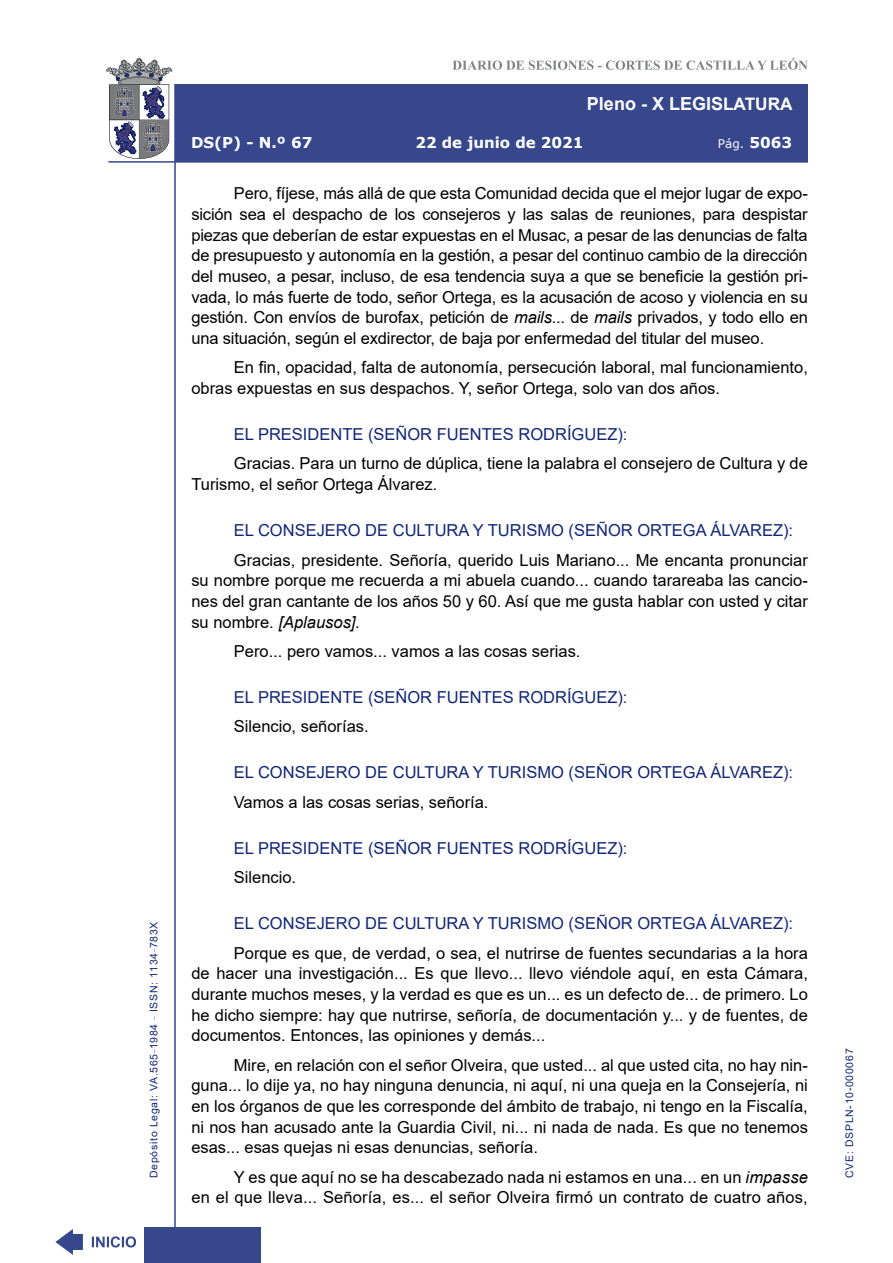
<style>
.page{position:relative;width:893px;height:1263px;background:#fff}
.page>*{position:absolute;margin:0;border:0;box-sizing:border-box;transform-origin:0 0}
.t1{font:700 18px "Arial";color:#fff}
.t2{font:16.5px/20.7px "Arial";color:#000;text-align:justify}
.Orador{font:16.5px "Arial";color:#122678}
.t3{font:700 15px "Verdana";color:#fff}
.t4{font:12px "Verdana";color:#fff}
.t5{font:10.5px "Arial";letter-spacing:.065em;color:#122678}
.s1{font-size:17.25px}
.s2{font-weight:700;font-size:15px}
.s3{font-style:italic}
</style>
<div class="page">
<svg style="left:452px;top:58px;width:356px;height:12px"></svg>
<hr style="left:174px;top:84px;width:2px;height:1179px;background:#36478c">
<div style="left:144px;top:1227px;width:117px;height:36px;background:#36478c"></div>
<div style="left:175px;top:84px;width:633px;height:78px;background:#36478c"></div>
<hr style="left:108px;top:161px;width:700px;height:2px;background:#36478c">
<svg style="left:92px;top:1236px;width:44px;height:11px"></svg>
<svg style="left:55px;top:1229px;width:28px;height:26px"></svg>
<svg style="left:106px;top:58px;width:66px;height:101px"></svg>
<p class="t5" style="left:146px;top:1178px;width:258px;rotate:-90deg">Depósito Legal: VA.565<sup>_</sup>1984 <sup>_</sup> ISSN: 1134<sup>_</sup>783X</p>
<p class="t1" style="left:587px;top:91px;width:207px">Pleno - X LEGIS<span class="s1">LATURA</span></p>
<p class="t3" style="left:191px;top:132px;width:123px">DS(P) - N.º 67</p>
<p class="t3" style="left:415px;top:132px;width:170px">22 de junio de 2021</p>
<p class="t4" style="left:718px;top:135px;width:76px">Pág. <span class="s2">5063</span></p>
<p class="t2" style="left:191px;top:183px;width:618px;text-indent:43px">Pero, fíjese, más allá de que esta Comunidad decida que el mejor lugar de expo&shy;sición sea el despacho de los consejeros y las salas de reuniones, para despistar piezas que deberían de estar expuestas en el Musac, a pesar de las denuncias de falta de presupuesto y autonomía en la gestión, a pesar del continuo cambio de la dirección del museo, a pesar, incluso, de esa tendencia suya a que se beneficie la gestión pri&shy;vada, lo más fuerte de todo, señor Ortega, es la acusación de acoso y violencia en su gestión. Con envíos de burofax, petición de <span class="s3">mails</span>... de <span class="s3">mails</span> privados, y todo ello en una situación, según el exdirector, de baja por enfermedad del titular del museo.</p>
<p class="t2" style="left:191px;top:357px;width:618px;text-indent:43px">En fin, opacidad, falta de autonomía, persecución laboral, mal funcionamiento, obras expuestas en sus despachos. Y, señor Ortega, solo van dos años.</p>
<p class="Orador" style="left:234px;top:423px;width:395px">EL PRESIDENTE (SEÑOR FUENTES RODRÍGUEZ):</p>
<p class="t2" style="left:191px;top:453px;width:618px;text-indent:43px">Gracias. Para un turno de dúplica, tiene la palabra el consejero de Cultura y de<br>Turismo, el señor Ortega Álvarez.</p>
<p class="Orador" style="left:234px;top:519px;width:561px">EL CONSEJERO DE CULTURA Y TURISMO (SEÑOR ORTEGA ÁLVAREZ):</p>
<p class="t2" style="left:191px;top:549px;width:618px;text-indent:43px">Gracias, presidente. Señoría, querido Luis Mariano... Me encanta pronunciar su nombre porque me recuerda a mi abuela cuando... cuando tarareaba las cancio&shy;nes del gran cantante de los años 50 y 60. Así que me gusta hablar con usted y citar su nombre. <span class="s3">[Aplausos].</span></p>
<p class="t2" style="left:234px;top:640px;width:348px">Pero... pero vamos... vamos a las cosas serias.</p>
<p class="Orador" style="left:234px;top:686px;width:395px">EL PRESIDENTE (SEÑOR FUENTES RODRÍGUEZ):</p>
<p class="t2" style="left:234px;top:716px;width:136px">Silencio, señorías.</p>
<p class="Orador" style="left:234px;top:761px;width:561px">EL CONSEJERO DE CULTURA Y TURISMO (SEÑOR ORTEGA ÁLVAREZ):</p>
<p class="t2" style="left:234px;top:791px;width:256px">Vamos a las cosas serias, señoría.</p>
<p class="Orador" style="left:234px;top:837px;width:395px">EL PRESIDENTE (SEÑOR FUENTES RODRÍGUEZ):</p>
<p class="t2" style="left:234px;top:867px;width:64px">Silencio.</p>
<p class="Orador" style="left:234px;top:912px;width:561px">EL CONSEJERO DE CULTURA Y TURISMO (SEÑOR ORTEGA ÁLVAREZ):</p>
<p class="t2" style="left:191px;top:942px;width:618px;text-indent:43px">Porque es que, de verdad, o sea, el nutrirse de fuentes secundarias a la hora de hacer una investigación... Es que llevo... llevo viéndole aquí, en esta Cámara, durante muchos meses, y la verdad es que es un... es un defecto de... de primero. Lo he dicho siempre: hay que nutrirse, señoría, de documentación y... y de fuentes, de documentos. Entonces, las opiniones y demás...</p>
<p class="t2" style="left:191px;top:1054px;width:618px;text-indent:43px">Mire, en relación con el señor Olveira, que usted... al que usted cita, no hay nin&shy;guna... lo dije ya, no hay ninguna denuncia, ni aquí, ni una queja en la Consejería, ni en los órganos de que les corresponde del ámbito de trabajo, ni tengo en la Fiscalía, ni nos han acusado ante la Guardia Civil, ni... ni nada de nada. Es que no tenemos esas... esas quejas ni esas denuncias, señoría.</p>
<p class="t2" style="left:191px;top:1166px;width:618px;text-align:right">Y es que aquí no se ha descabezado nada ni estamos en una... en un <span class="s3">impasse<br></span>en el que lleva... Señoría, es... el señor Olveira firmó un contrato de cuatro años,</p>
<p class="t5" style="left:842px;top:1178px;width:131px;rotate:-90deg">CVE: DSPLN-10-000067</p>
</div>
